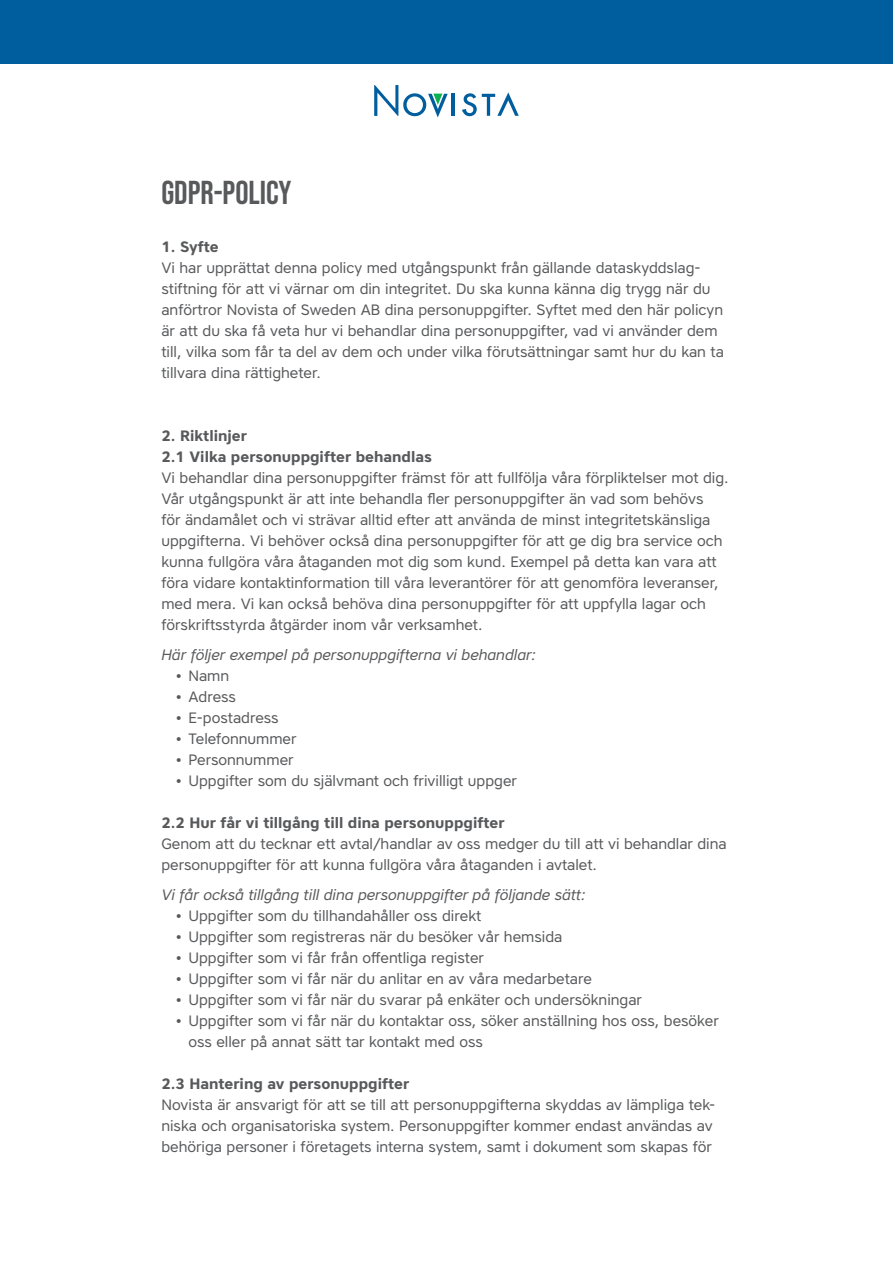
<style>
.page{position:relative;width:893px;height:1263px;background:#fff}
.page>*{position:absolute;margin:0;border:0;box-sizing:border-box;transform-origin:0 0}
.t1{font:33px "Bebas Neue";color:#58595b}
.t2{font:15px/21px "Core Sans A45";color:#58595b}
.t3{font:700 15px/21px "Core Sans A65";color:#58595b}
.t4{font:italic 15px "Core Sans A45";color:#58595b}
</style>
<div class="page">
<div style="left:0;top:0;width:893px;height:64px;background:#005e9e"></div>
<hr style="left:452px;top:94px;width:3px;height:22px;background:#005e9e">
<svg style="left:462px;top:92px;width:57px;height:24px"></svg>
<svg style="left:374px;top:85px;width:74px;height:32px"></svg>
<h1 class="t1" style="left:161px;top:174px;width:132px">GDPR-policy</h1>
<p class="t3" style="left:161px;top:236px;width:59px">1. Syfte</p>
<p class="t2" style="left:161px;top:257px;width:564px">Vi har upprättat denna policy med utgångspunkt från gällande dataskyddslag&shy;stiftning för att vi värnar om din integritet. Du ska kunna känna dig trygg när du anförtror Novista of Sweden AB dina personuppgifter. Syftet med den här policyn är att du ska få veta hur vi behandlar dina personuppgifter, vad vi använder dem till, vilka som får ta del av dem och under vilka förutsättningar samt hur du kan ta tillvara dina rättigheter.</p>
<p class="t3" style="left:161px;top:425px;width:272px">2. Riktlinjer<br>2.1 Vilka personuppgifter behandlas</p>
<p class="t2" style="left:161px;top:467px;width:569px">Vi behandlar dina personuppgifter främst för att fullfölja våra förpliktelser mot dig.<br>Vår utgångspunkt är att inte behandla fler personuppgifter än vad som behövs<br>för ändamålet och vi strävar alltid efter att använda de minst integritetskänsliga uppgifterna. Vi behöver också dina personuppgifter för att ge dig bra service och kunna fullgöra våra åtaganden mot dig som kund. Exempel på detta kan vara att föra vidare kontaktinformation till våra leverantörer för att genomföra leveranser, med mera. Vi kan också behöva dina personuppgifter för att uppfylla lagar och förskriftsstyrda åtgärder inom vår verksamhet.</p>
<p class="t4" style="left:161px;top:645px;width:376px">Här följer exempel på personuppgifterna vi behandlar:</p>
<p class="t2" style="left:176px;top:665px;width:55px">• Namn</p>
<p class="t2" style="left:176px;top:686px;width:62px">• Adress</p>
<p class="t2" style="left:176px;top:707px;width:105px">• E-postadress</p>
<p class="t2" style="left:176px;top:728px;width:122px">• Telefonnummer</p>
<p class="t2" style="left:176px;top:749px;width:120px">• Personnummer</p>
<p class="t2" style="left:176px;top:770px;width:343px">• Uppgifter som du självmant och frivilligt uppger</p>
<p class="t3" style="left:161px;top:812px;width:345px">2.2 Hur får vi tillgång till dina personuppgifter</p>
<p class="t2" style="left:161px;top:833px;width:567px">Genom att du tecknar ett avtal/handlar av oss medger du till att vi behandlar dina personuppgifter för att kunna fullgöra våra åtaganden i avtalet.</p>
<p class="t4" style="left:161px;top:885px;width:426px">Vi får också tillgång till dina personuppgifter på följande sätt:</p>
<p class="t2" style="left:176px;top:905px;width:307px">• Uppgifter som du tillhandahåller oss direkt</p>
<p class="t2" style="left:176px;top:926px;width:388px">• Uppgifter som registreras när du besöker vår hemsida</p>
<p class="t2" style="left:176px;top:947px;width:310px">• Uppgifter som vi får från offentliga register</p>
<p class="t2" style="left:176px;top:968px;width:418px">• Uppgifter som vi får när du anlitar en av våra medarbetare</p>
<p class="t2" style="left:176px;top:989px;width:468px">• Uppgifter som vi får när du svarar på enkäter och undersökningar</p>
<p class="t2" style="left:188px;top:1010px;width:532px;text-indent:-13px">• Uppgifter som vi får när du kontaktar oss, söker anställning hos oss, besöker oss eller på annat sätt tar kontakt med oss</p>
<p class="t3" style="left:161px;top:1073px;width:249px">2.3 Hantering av personuppgifter</p>
<p class="t2" style="left:161px;top:1094px;width:555px">Novista är ansvarigt för att se till att personuppgifterna skyddas av lämpliga tek&shy;niska och organisatoriska system. Personuppgifter kommer endast användas av behöriga personer i företagets interna system, samt i dokument som skapas för</p>
</div>
